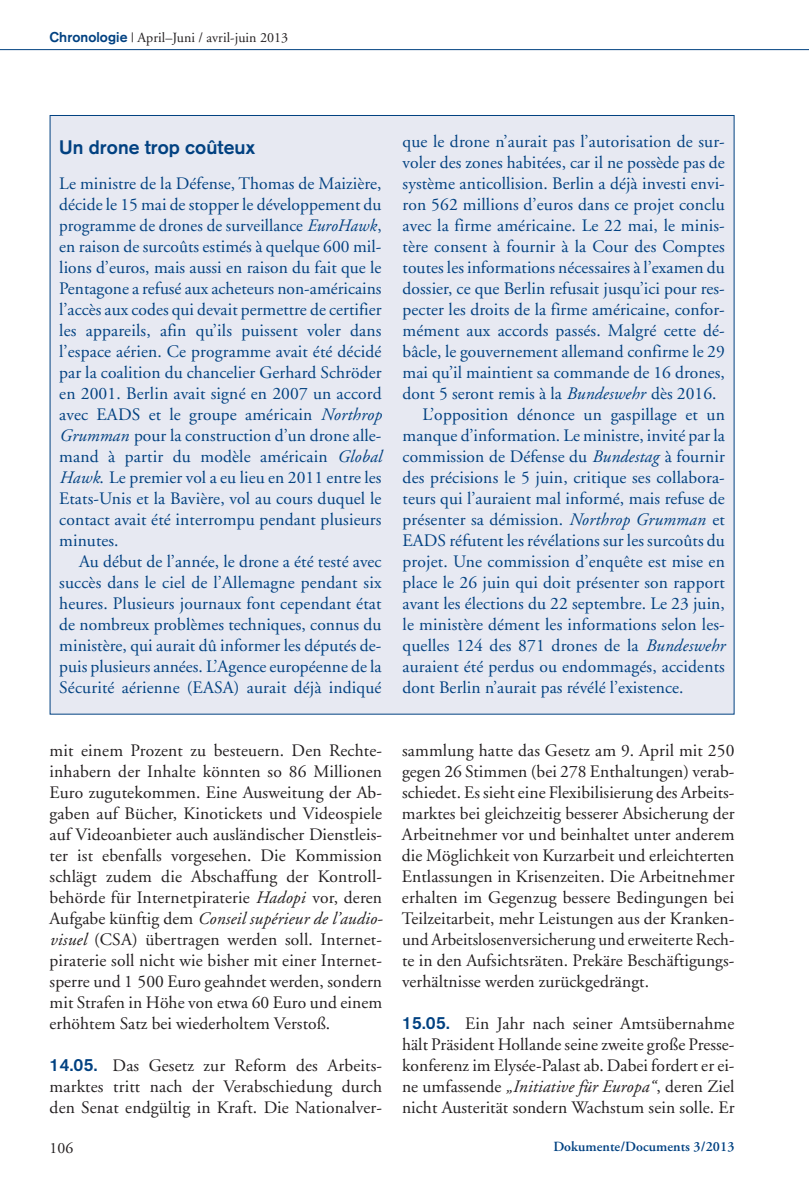
<style>
.page{position:relative;width:809px;height:1191px;background:#fff}
.page>*{position:absolute;margin:0;border:0;box-sizing:border-box;transform-origin:0 0}
.t1{font:700 19.25px "Akzidenz Grotesk";letter-spacing:.005em;color:#014181}
.t2{font:17.5px/21px "Adobe Garamond";letter-spacing:.005em;color:#014181;text-align:justify}
.t3{font:17.5px/21px "Adobe Garamond";letter-spacing:.005em;color:#231f20;text-align:justify}
.t4{font:15.75px "Adobe Garamond";color:#231f20}
.t5{font:14px "Adobe Garamond";letter-spacing:.005em;color:#231f20}
.t6{font:600 14px "Adobe Garamond";letter-spacing:.005em;color:#014181}
.s1{font-family:"Akzidenz Grotesk";font-weight:700;color:#014181}
.s2{font-style:italic}
.s3{font-family:"Akzidenz Grotesk BE";font-weight:500;color:#014181}
</style>
<div class="page">
<hr style="left:0;top:49px;width:809px;height:1px;background:#014181">
<div style="left:50px;top:116px;width:683px;height:597px;background:#e7e9f2"></div>
<p class="t5" style="left:50px;top:32px;width:240px"><span class="s1">Chronologie</span> | April–Juni / avril-juin 2013</p>
<p class="t1" style="left:59px;top:140px;width:197px">Un drone trop coûteux</p>
<p class="t2" style="left:59px;top:174px;width:324px">Le ministre de la Défense, Thomas de Maizière, décide le 15 mai de stopper le développement du programme de drones de surveillance <span class="s2">EuroHawk</span>, en raison de surcoûts estimés à quelque 600 mil&shy;lions d’euros, mais aussi en raison du fait que le Pentagone a refusé aux acheteurs non-américains l’accès aux codes qui devait permettre de certifier les appareils, afin qu’ils puissent voler dans l’espace aérien. Ce programme avait été décidé par la coalition du chancelier Gerhard Schröder en 2001. Berlin avait signé en 2007 un accord avec EADS et le groupe américain <span class="s2">Northrop Grumman</span> pour la construction d’un drone alle&shy;mand à partir du modèle américain <span class="s2">Global Hawk</span>. Le premier vol a eu lieu en 2011 entre les Etats-Unis et la Bavière, vol au cours duquel le contact avait été interrompu pendant plusieurs minutes.</p>
<p class="t2" style="left:59px;top:552px;width:324px;text-indent:20px">Au début de l’année, le drone a été testé avec succès dans le ciel de l’Allemagne pendant six heures. Plusieurs journaux font cependant état de nombreux problèmes techniques, connus du ministère, qui aurait dû informer les députés de&shy;puis plusieurs années. L’Agence européenne de la Sécurité aérienne (EASA) aurait déjà indiqué</p>
<p class="t2" style="left:402px;top:132px;width:324px">que le drone n’aurait pas l’autorisation de sur-</p>
<p class="t2" style="left:402px;top:153px;width:324px">voler des zones habitées, car il ne possède pas de</p>
<p class="t2" style="left:402px;top:174px;width:324px">système anticollision. Berlin a déjà investi envi-</p>
<p class="t2" style="left:402px;top:195px;width:324px">ron 562 millions d’euros dans ce projet conclu</p>
<p class="t2" style="left:402px;top:216px;width:324px">avec la firme américaine. Le 22 mai, le minis-</p>
<p class="t2" style="left:402px;top:237px;width:324px">tère consent à fournir à la Cour des Comptes</p>
<p class="t2" style="left:402px;top:258px;width:324px">toutes les informations nécessaires à l’examen du</p>
<p class="t2" style="left:402px;top:279px;width:324px">dossier, ce que Berlin refusait jusqu’ici pour res-</p>
<p class="t2" style="left:402px;top:300px;width:324px">pecter les droits de la firme américaine, confor-</p>
<p class="t2" style="left:402px;top:321px;width:324px">mément aux accords passés. Malgré cette dé-</p>
<p class="t2" style="left:402px;top:342px;width:324px">bâcle, le gouvernement allemand confirme le 29</p>
<p class="t2" style="left:402px;top:363px;width:324px">mai qu’il maintient sa commande de 16 drones,</p>
<p class="t2" style="left:402px;top:384px;width:315px">dont 5 seront remis à la <span class="s2">Bundeswehr</span> dès 2016.</p>
<p class="t2" style="left:422px;top:405px;width:304px">L’opposition dénonce un gaspillage et un</p>
<p class="t2" style="left:402px;top:426px;width:324px">manque d’information. Le ministre, invité par la</p>
<p class="t2" style="left:402px;top:447px;width:324px">commission de Défense du <span class="s2">Bundestag</span> à fournir</p>
<p class="t2" style="left:402px;top:468px;width:324px">des précisions le 5 juin, critique ses collabora-</p>
<p class="t2" style="left:402px;top:489px;width:324px">teurs qui l’auraient mal informé, mais refuse de</p>
<p class="t2" style="left:402px;top:510px;width:324px">présenter sa démission. <span class="s2">Northrop Grumman</span> et</p>
<p class="t2" style="left:402px;top:531px;width:324px">EADS réfutent les révélations sur les surcoûts du</p>
<p class="t2" style="left:402px;top:552px;width:324px">projet. Une commission d’enquête est mise en</p>
<p class="t2" style="left:402px;top:573px;width:324px">place le 26 juin qui doit présenter son rapport</p>
<p class="t2" style="left:402px;top:594px;width:324px">avant les élections du 22 septembre. Le 23 juin,</p>
<p class="t2" style="left:402px;top:615px;width:324px">le ministère dément les informations selon les-</p>
<p class="t2" style="left:402px;top:636px;width:324px">quelles 124 des 871 drones de la <span class="s2">Bundeswehr</span></p>
<p class="t2" style="left:402px;top:657px;width:324px">auraient été perdus ou endommagés, accidents</p>
<p class="t2" style="left:402px;top:678px;width:282px">dont Berlin n’aurait pas révélé l’existence.</p>
<p class="t3" style="left:50px;top:741px;width:335px">mit einem Prozent zu besteuern. Den Rechte&shy;inhabern der Inhalte könnten so 86 Millionen Euro zugutekommen. Eine Ausweitung der Ab&shy;gaben auf Bücher, Kinotickets und Videospiele auf Videoanbieter auch ausländischer Dienstleis&shy;ter ist ebenfalls vorgesehen. Die Kommission schlägt zudem die Abschaffung der Kontroll&shy;behörde für Internetpiraterie <span class="s2">Hadopi</span> vor, deren Aufgabe künftig dem <span class="s2">Conseil supérieur de l’audio&shy;visuel</span> (CSA) übertragen werden soll. Internet&shy;piraterie soll nicht wie bisher mit einer Internet&shy;sperre und 1 500 Euro geahndet werden, sondern mit Strafen in Höhe von etwa 60 Euro und einem erhöhtem Satz bei wiederholtem Verstoß.</p>
<p class="t3" style="left:50px;top:1056px;width:334px"><span class="s3">14.05.</span> Das Gesetz zur Reform des Arbeits&shy;marktes tritt nach der Verabschiedung durch den Senat endgültig in Kraft. Die Nationalver-</p>
<p class="t3" style="left:402px;top:741px;width:334px">sammlung hatte das Gesetz am 9. April mit 250 gegen 26 Stimmen (bei 278 Enthaltungen) verab&shy;schiedet. Es sieht eine Flexibilisierung des Arbeits&shy;marktes bei gleichzeitig besserer Absicherung der Arbeitnehmer vor und beinhaltet unter anderem die Möglichkeit von Kurzarbeit und erleichterten Entlassungen in Krisenzeiten. Die Arbeitnehmer erhalten im Gegenzug bessere Bedingungen bei Teilzeitarbeit, mehr Leistungen aus der Kranken&shy;und Arbeitslosenversicherung und erweiterte Rech&shy;te in den Aufsichtsräten. Prekäre Beschäftigungs&shy;verhältnisse werden zurückgedrängt.</p>
<p class="t3" style="left:402px;top:1014px;width:334px"><span class="s3">15.05.</span> Ein Jahr nach seiner Amtsübernahme hält Präsident Hollande seine zweite große Presse&shy;konferenz im Elysée-Palast ab. Dabei fordert er ei&shy;ne umfassende <span class="s2">„Initiative für Europa“</span>, deren Ziel nicht Austerität sondern Wachstum sein solle. Er</p>
<p class="t4" style="left:50px;top:1141px;width:25px">106</p>
<p class="t6" style="left:553px;top:1141px;width:183px">Dokumente/Documents 3/2013</p>
</div>
